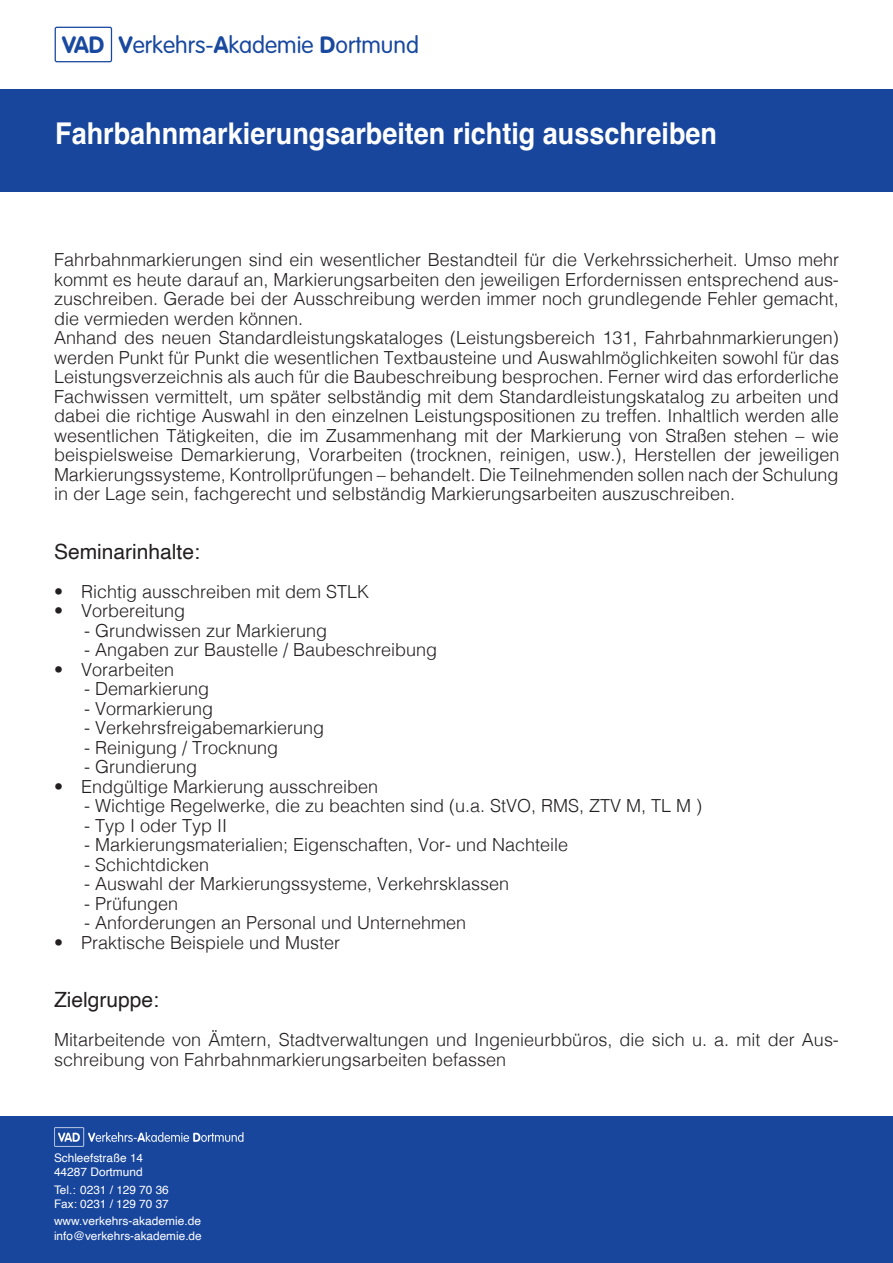
<style>
.page{position:relative;width:893px;height:1263px;background:#fff}
.page>*{position:absolute;margin:0;border:0;box-sizing:border-box;transform-origin:0 0}
.t1{font:700 30px "Helvetica";color:#fff;scale:.9 1}
.t2{font:300 23.4px "VAG Rounded";color:#18499f}
.t3{font:21px "Helvetica";color:#231f20}
.t4{font:300 18px/19.5px "Helvetica";color:#231f20;text-align:justify}
.t5{font:11.85px "Helvetica";color:#fff}
.s1{font-weight:700}
</style>
<div class="page">
<div style="left:55px;top:27px;width:57px;height:35px;border:1px solid #18499f;border-radius:2px"></div>
<div style="left:0;top:89px;width:893px;height:102px;background:#18469d"></div>
<div style="left:0;top:1116px;width:893px;height:147px;background:#18469d"></div>
<img style="left:54px;top:1127px;width:190px;height:20px">
<p class="t2" style="left:62px;top:32px;width:358px"><span class="s1">VAD V</span>erkehrs-<span class="s1">A</span>kademie <span class="s1">D</span>ortmund</p>
<p class="t1" style="left:55px;top:115px;width:737px">Fahrbahnmarkierungsarbeiten richtig ausschreiben</p>
<p class="t4" style="left:54px;top:249px;width:786px">Fahrbahnmarkierungen sind ein wesentlicher Bestandteil für die Verkehrssicherheit. Umso mehr kommt es heute darauf an, Markierungsarbeiten den jeweiligen Erfordernissen entsprechend aus&shy;zuschreiben. Gerade bei der Ausschreibung werden immer noch grundlegende Fehler gemacht, die vermieden werden können.</p>
<p class="t4" style="left:54px;top:327px;width:787px">Anhand des neuen Standardleistungskataloges (Leistungsbereich 131, Fahrbahnmarkierungen) werden Punkt für Punkt die wesentlichen Textbausteine und Auswahlmöglichkeiten sowohl für das Leistungsverzeichnis als auch für die Baubeschreibung besprochen. Ferner wird das erforderliche Fachwissen vermittelt, um später selbständig mit dem Standardleistungskatalog zu arbeiten und dabei die richtige Auswahl in den einzelnen Leistungspositionen zu treffen. Inhaltlich werden alle wesentlichen Tätigkeiten, die im Zusammenhang mit der Markierung von Straßen stehen – wie beispielsweise Demarkierung, Vorarbeiten (trocknen, reinigen, usw.), Herstellen der jeweiligen Markierungssysteme, Kontrollprüfungen – behandelt. Die Teilnehmenden sollen nach der Schulung in der Lage sein, fachgerecht und selbständig Markierungsarbeiten auszuschreiben.</p>
<p class="t3" style="left:54px;top:535px;width:147px">Seminarinhalte:</p>
<p class="t4" style="left:54px;top:580px;width:317px">• Richtig ausschreiben mit dem STLK</p>
<p class="t4" style="left:54px;top:600px;width:133px">• Vorbereitung</p>
<p class="t4" style="left:84px;top:619px;width:245px">- Grundwissen zur Markierung</p>
<p class="t4" style="left:84px;top:639px;width:355px">- Angaben zur Baustelle / Baubeschreibung</p>
<p class="t4" style="left:54px;top:658px;width:122px">• Vorarbeiten</p>
<p class="t4" style="left:84px;top:678px;width:127px">- Demarkierung</p>
<p class="t4" style="left:84px;top:697px;width:131px">- Vormarkierung</p>
<p class="t4" style="left:84px;top:717px;width:242px">- Verkehrsfreigabemarkierung</p>
<p class="t4" style="left:84px;top:736px;width:196px">- Reinigung / Trocknung</p>
<p class="t4" style="left:84px;top:756px;width:115px">- Grundierung</p>
<p class="t4" style="left:54px;top:775px;width:326px">• Endgültige Markierung ausschreiben</p>
<p class="t4" style="left:84px;top:795px;width:620px">- Wichtige Regelwerke, die zu beachten sind (u.a. StVO, RMS, ZTV M, TL M )</p>
<p class="t4" style="left:84px;top:814px;width:145px">- Typ I oder Typ II</p>
<p class="t4" style="left:84px;top:834px;width:486px">- Markierungsmaterialien; Eigenschaften, Vor- und Nachteile</p>
<p class="t4" style="left:84px;top:853px;width:127px">- Schichtdicken</p>
<p class="t4" style="left:84px;top:873px;width:427px">- Auswahl der Markierungssysteme, Verkehrsklassen</p>
<p class="t4" style="left:84px;top:892px;width:96px">- Prüfungen</p>
<p class="t4" style="left:84px;top:912px;width:384px">- Anforderungen an Personal und Unternehmen</p>
<p class="t4" style="left:54px;top:931px;width:288px">• Praktische Beispiele und Muster</p>
<p class="t3" style="left:54px;top:984px;width:107px">Zielgruppe:</p>
<p class="t4" style="left:54px;top:1029px;width:786px">Mitarbeitende von Ämtern, Stadtverwaltungen und Ingenieurbbüros, die sich u. a. mit der Aus&shy;schreibung von Fahrbahnmarkierungsarbeiten befassen</p>
<p class="t5" style="left:54px;top:1149px;width:91px">Schleefstraße 14</p>
<p class="t5" style="left:54px;top:1163px;width:90px">44287 Dortmund</p>
<p class="t5" style="left:54px;top:1180px;width:116px">Tel.: 0231 / 129 70 36</p>
<p class="t5" style="left:54px;top:1195px;width:116px">Fax: 0231 / 129 70 37</p>
<p class="t5" style="left:54px;top:1212px;width:149px">www.verkehrs-akademie.de</p>
<p class="t5" style="left:54px;top:1226px;width:149px">info@verkehrs-akademie.de</p>
</div>
